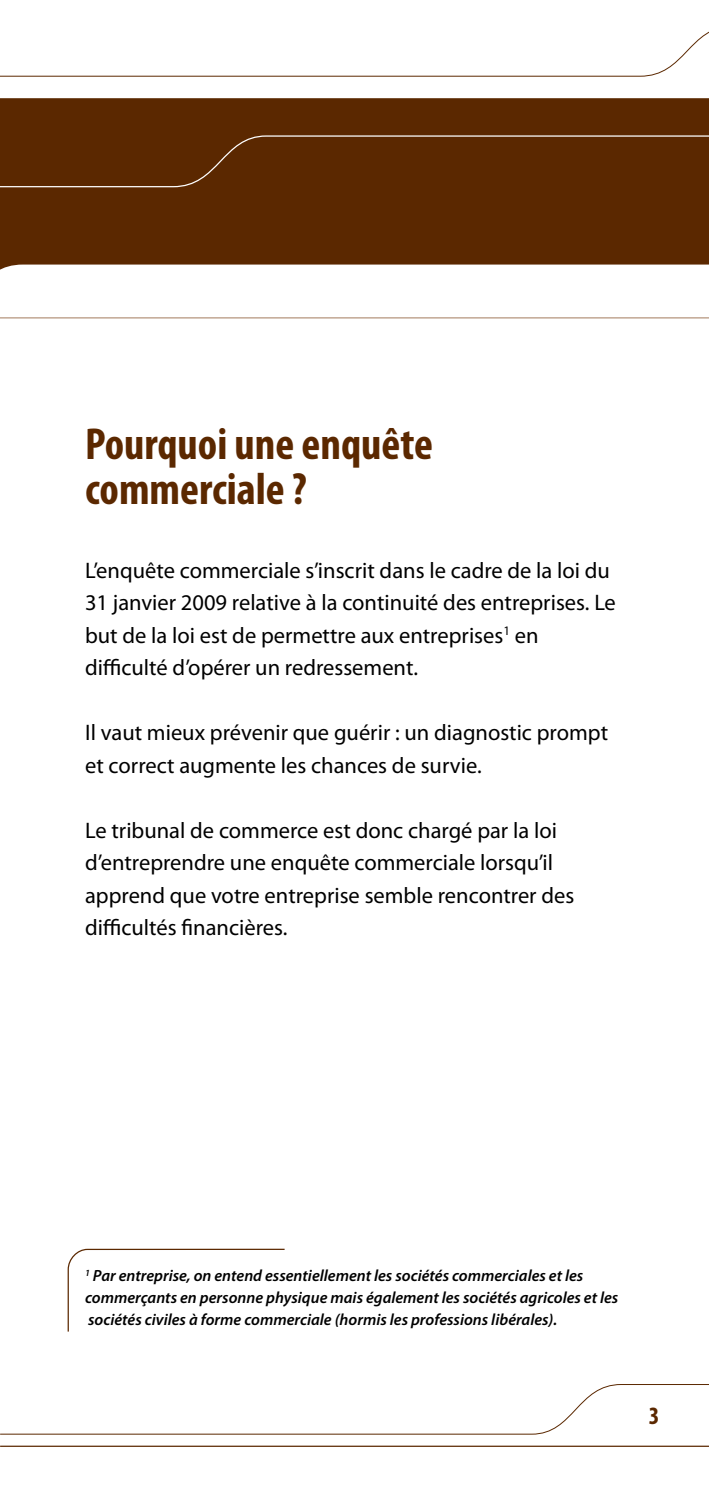
<style>
.page{position:relative;width:709px;height:1489px;background:#fff}
.page>*{position:absolute;margin:0;border:0;box-sizing:border-box;transform-origin:0 0}
.t1{font:700 condensed 45px/45px "Myriad Pro";color:#5b2800}
.t2{font:700 condensed 25px "Myriad Pro";color:#5b2800}
.t3{font:22.5px/32.5px "Myriad Pro";color:#000}
.t4{font:italic 600 16.25px/21.8px "Myriad Pro";color:#000}
</style>
<div class="page">
<svg style="left:0;top:1384px;width:709px;height:63px"></svg>
<hr style="left:0;top:1445px;width:709px;height:1px;background:#5b2800">
<svg style="left:0;top:31px;width:709px;height:46px"></svg>
<div style="left:0;top:98px;width:709px;height:172px;background:#5b2800"></div>
<div style="left:0;top:135px;width:709px;height:53px;background:#5b2800"></div>
<svg style="left:0;top:317px;width:709px;height:1px"></svg>
<svg style="left:67px;top:1248px;width:218px;height:84px"></svg>
<h1 class="t1" style="left:85px;top:421px;width:349px">Pourquoi une enquête commerciale ?</h1>
<p class="t3" style="left:85px;top:553px;width:532px">L’enquête commerciale s’inscrit dans le cadre de la loi du 31 janvier 2009 relative à la continuité des entreprises. Le but de la loi est de permettre aux entreprises<sup>1</sup> en difficulté d’opérer un redressement.</p>
<p class="t3" style="left:85px;top:716px;width:524px">Il vaut mieux prévenir que guérir : un diagnostic prompt et correct augmente les chances de survie.</p>
<p class="t3" style="left:85px;top:813px;width:491px">Le tribunal de commerce est donc chargé par la loi d’entreprendre une enquête commerciale lorsqu’il apprend que votre entreprise semble rencontrer des difficultés financières.</p>
<p class="t4" style="left:85px;top:1264px;width:535px"><sup>1</sup> Par entreprise, on entend essentiellement les sociétés commerciales et les commerçants en personne physique mais également les sociétés agricoles et les sociétés civiles à forme commerciale (hormis les professions libérales).</p>
<p class="t2" style="left:648px;top:1400px;width:12px">3</p>
</div>
